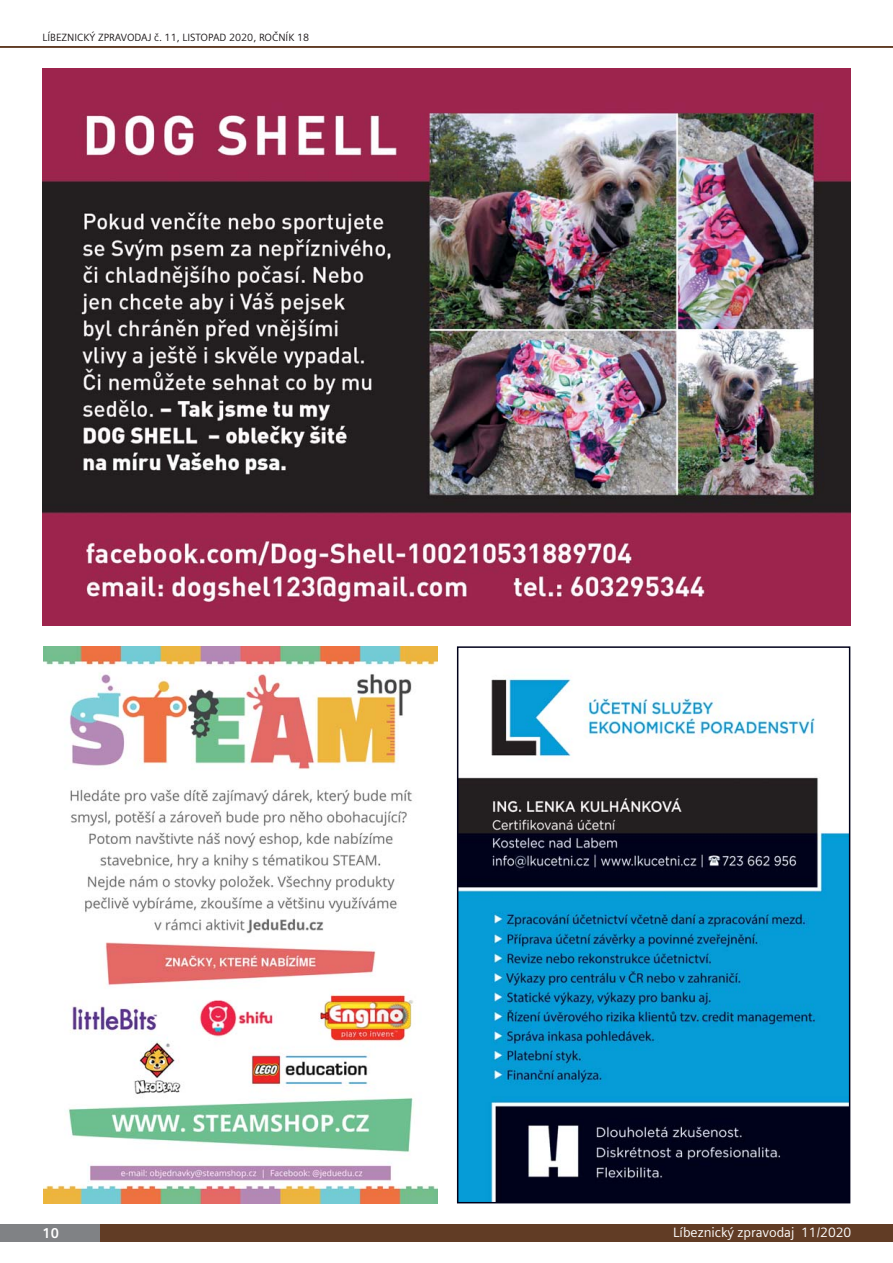
<style>
.page{position:relative;width:893px;height:1263px;background:#fff}
.page>*{position:absolute;margin:0;border:0;box-sizing:border-box;transform-origin:0 0}
.t1{font:700 14.25px "Siemens Sans OT";color:#fff}
.t2{font:13.5px "Siemens Sans OT";color:#fff}
.t3{font:10.5px "Siemens Sans OT";color:#231f20}
</style>
<div class="page">
<div style="left:48px;top:1225px;width:845px;height:17px;background:#613c25"></div>
<div style="left:0;top:1225px;width:100px;height:17px;background:#808285"></div>
<hr style="left:0;top:46px;width:893px;height:1px;background:#613c25">
<img style="left:42px;top:68px;width:808px;height:557px">
<img style="left:460px;top:678px;width:387px;height:522px">
<div style="left:457px;top:646px;width:393px;height:557px;border:2px solid #00011a"></div>
<img style="left:44px;top:646px;width:393px;height:557px">
<p class="t3" style="left:43px;top:34px;width:268px">LÍBEZNICKÝ ZPRAVODAJ č. 11, LISTOPAD 2020, ROČNÍK 18</p>
<h1 class="t1" style="left:43px;top:1224px;width:18px">10</h1>
<p class="t2" style="left:673px;top:1227px;width:180px">Líbeznický zpravodaj 11/2020</p>
</div>
